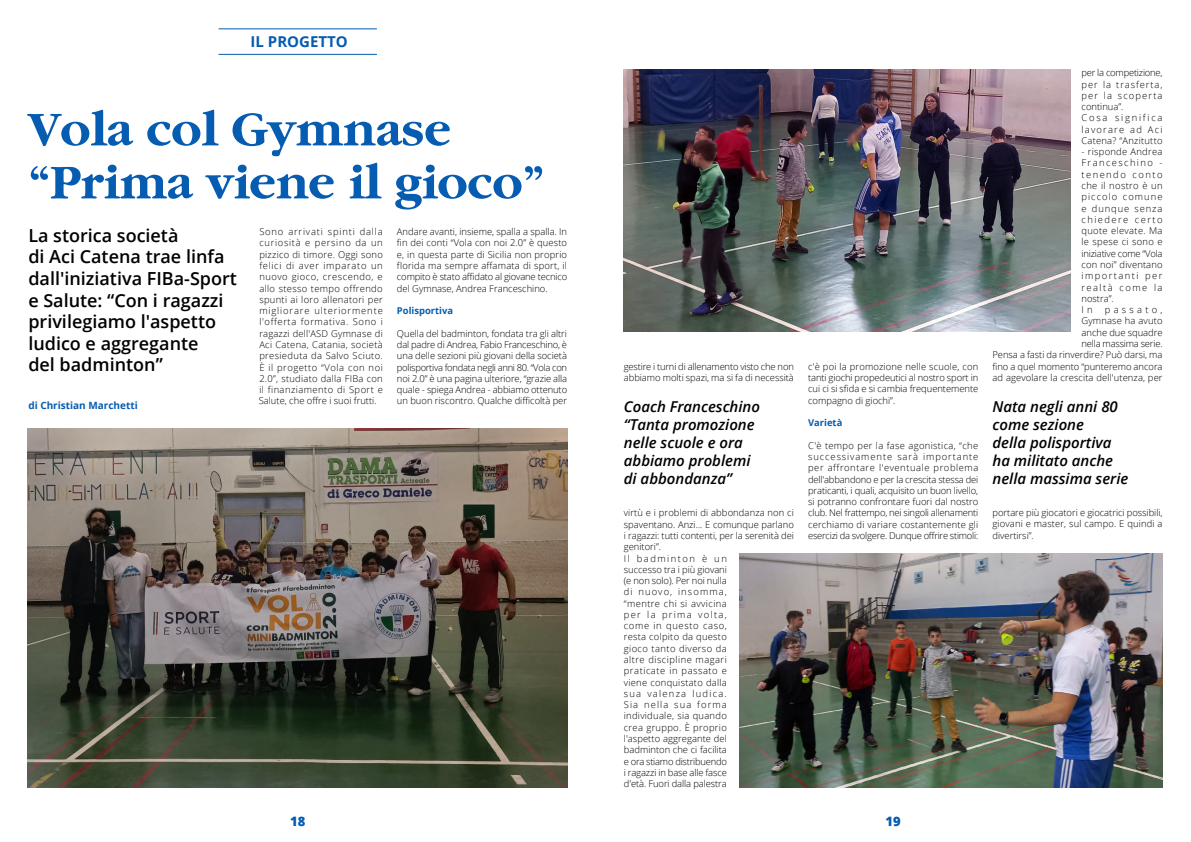
<style>
.page{position:relative;width:1191px;height:842px;background:#fff}
.page>*{position:absolute;margin:0;border:0;box-sizing:border-box;transform-origin:0 0}
.t1{font:900 50px/53px "Garamond Black S Si";color:#065cb1}
.t2{font:600 18px/21.6px "Open Sans";color:#000}
.t3{font:italic 600 15px/18px "Open Sans";color:#000}
.t4{font:700 15px "Open Sans";color:#065cb1}
.t5{font:800 13px "Open Sans";color:#065cb1}
.t6{font:700 10px "Open Sans";color:#065cb1}
.t7{font:300 9.4px/11.3px "Open Sans";letter-spacing:.005em;color:#000;text-align:justify}
.t8{font:300 9.4px/11.3px "Open Sans";letter-spacing:.04em;color:#000}
.t9{font:300 9.4px/11.3px "Open Sans";letter-spacing:.1em;color:#000}
.t10{font:300 9.4px/11.3px "Open Sans";letter-spacing:-.02em;color:#000}
.t11{font:700 9.4px "Open Sans";color:#065cb1}
</style>
<div class="page">
<hr style="left:218px;top:54px;width:159px;height:1px;background:#065cb1">
<hr style="left:218px;top:28px;width:159px;height:1px;background:#065cb1">
<img style="left:27px;top:428px;width:540px;height:359px">
<img style="left:739px;top:553px;width:423px;height:234px">
<img style="left:624px;top:69px;width:446px;height:262px">
<h3 class="t4" style="left:251px;top:31px;width:99px">IL PROGETTO</h3>
<h1 class="t1" style="left:28px;top:103px;width:518px">Vola col Gymnase “Prima viene il gioco”</h1>
<h2 class="t2" style="left:28px;top:224px;width:210px">La storica società<br>di Aci Catena trae linfa dall'iniziativa FIBa-Sport e Salute: “Con i ragazzi privilegiamo l'aspetto ludico e aggregante<br>del badminton”</h2>
<p class="t7" style="left:397px;top:226px;width:172px">Andare avanti, insieme, spalla a spalla. In fin dei conti “Vola con noi 2.0” è questo e, in questa parte di Sicilia non proprio florida ma sempre affamata di sport, il compito è stato affidato al giovane tecnico del Gymnase, Andrea Franceschino.</p>
<p class="t11" style="left:397px;top:304px;width:58px">Polisportiva</p>
<p class="t7" style="left:397px;top:327px;width:172px">Quella del badminton, fondata tra gli altri dal padre di Andrea, Fabio Franceschino, è una delle sezioni più giovani della società polisportiva fondata negli anni 80. “Vola con noi 2.0” è una pagina ulteriore, “grazie alla quale - spiega Andrea - abbiamo ottenuto un buon riscontro. Qualche difficoltà per</p>
<p class="t7" style="left:259px;top:226px;width:126px">Sono arrivati spinti dalla curiosità e persino da un pizzico di timore. Oggi sono felici di aver imparato un nuovo gioco, crescendo, e allo stesso tempo offrendo spunti ai loro allenatori per migliorare ulteriormente l'offerta formativa. Sono i ragazzi dell'ASD Gymnase di Aci Catena, Catania, società presieduta da Salvo Sciuto.<br>È il progetto “Vola con noi 2.0”, studiato dalla FIBa con il finanziamento di Sport e Salute, che offre i suoi frutti.</p>
<p class="t6" style="left:28px;top:399px;width:111px">di Christian Marchetti</p>
<p class="t10" style="left:624px;top:360px;width:172px">gestire i turni di allenamento visto che non abbiamo molti spazi, ma si fa di necessità</p>
<h3 class="t3" style="left:624px;top:397px;width:138px">Coach Franceschino “Tanta promozione nelle scuole e ora abbiamo problemi di abbondanza”</h3>
<p class="t7" style="left:624px;top:507px;width:172px;text-align:left">virtù e i problemi di abbondanza non ci spaventano. Anzi... E comunque parlano i ragazzi: tutti contenti, per la serenità dei genitori”.<br>Il badminton è un<br>successo tra i più giovani<br>(e non solo). Per noi nulla<br>di nuovo, insomma,<br>“mentre chi si avvicina<br>per la prima volta,<br>come in questo caso,<br>resta colpito da questo<br>gioco tanto diverso da<br>altre discipline magari<br>praticate in passato e<br>viene conquistato dalla<br>sua valenza ludica.<br>Sia nella sua forma<br>individuale, sia quando<br>crea gruppo. È proprio<br>l'aspetto aggregante del<br>badminton che ci facilita<br>e ora stiamo distribuendo<br>i ragazzi in base alle fasce<br>d'età. Fuori dalla palestra</p>
<p class="t7" style="left:808px;top:360px;width:172px">c'è poi la promozione nelle scuole, con tanti giochi propedeutici al nostro sport in cui ci si sfida e si cambia frequentemente compagno di giochi”.</p>
<p class="t11" style="left:808px;top:416px;width:36px">Varietà</p>
<p class="t7" style="left:808px;top:439px;width:172px">C'è tempo per la fase agonistica, “che successivamente sarà importante per affrontare l'eventuale problema dell'abbandono e per la crescita stessa dei praticanti, i quali, acquisito un buon livello, si potranno confrontare fuori dal nostro club. Nel frattempo, nei singoli allenamenti cerchiamo di variare costantemente gli esercizi da svolgere. Dunque offrire stimoli:</p>
<h3 class="t5" style="left:290px;top:811px;width:17px">18</h3>
<h3 class="t5" style="left:885px;top:811px;width:17px">19</h3>
<p class="t9" style="left:1081px;top:67px;width:83px">per la competizione, per la trasferta, per la scoperta continua”.<br>Cosa significa lavorare ad Aci<br>Catena? “Anzitutto</p>
<p class="t8" style="left:1081px;top:146px;width:83px">- risponde Andrea<br>Franceschino - tenendo conto che il nostro è un piccolo comune e dunque senza chiedere certo quote elevate. Ma le spese ci sono e iniziative come “Vola con noi” diventano importanti per realtà come la nostra”.<br>I n</p>
<p class="t7" style="left:992px;top:304px;width:172px;text-align:right">passato,<br>Gymnase ha avuto<br>anche due squadre<br>nella massima serie.<br>Pensa a fasti da rinverdire? Può darsi, ma fino a quel momento “punteremo ancora ad agevolare la crescita dell'utenza, per</p>
<h3 class="t3" style="left:992px;top:397px;width:137px">Nata negli anni 80 come sezione<br>della polisportiva ha militato anche nella massima serie</h3>
<p class="t7" style="left:992px;top:507px;width:172px">portare più giocatori e giocatrici possibili, giovani e master, sul campo. E quindi a divertirsi”.</p>
</div>
